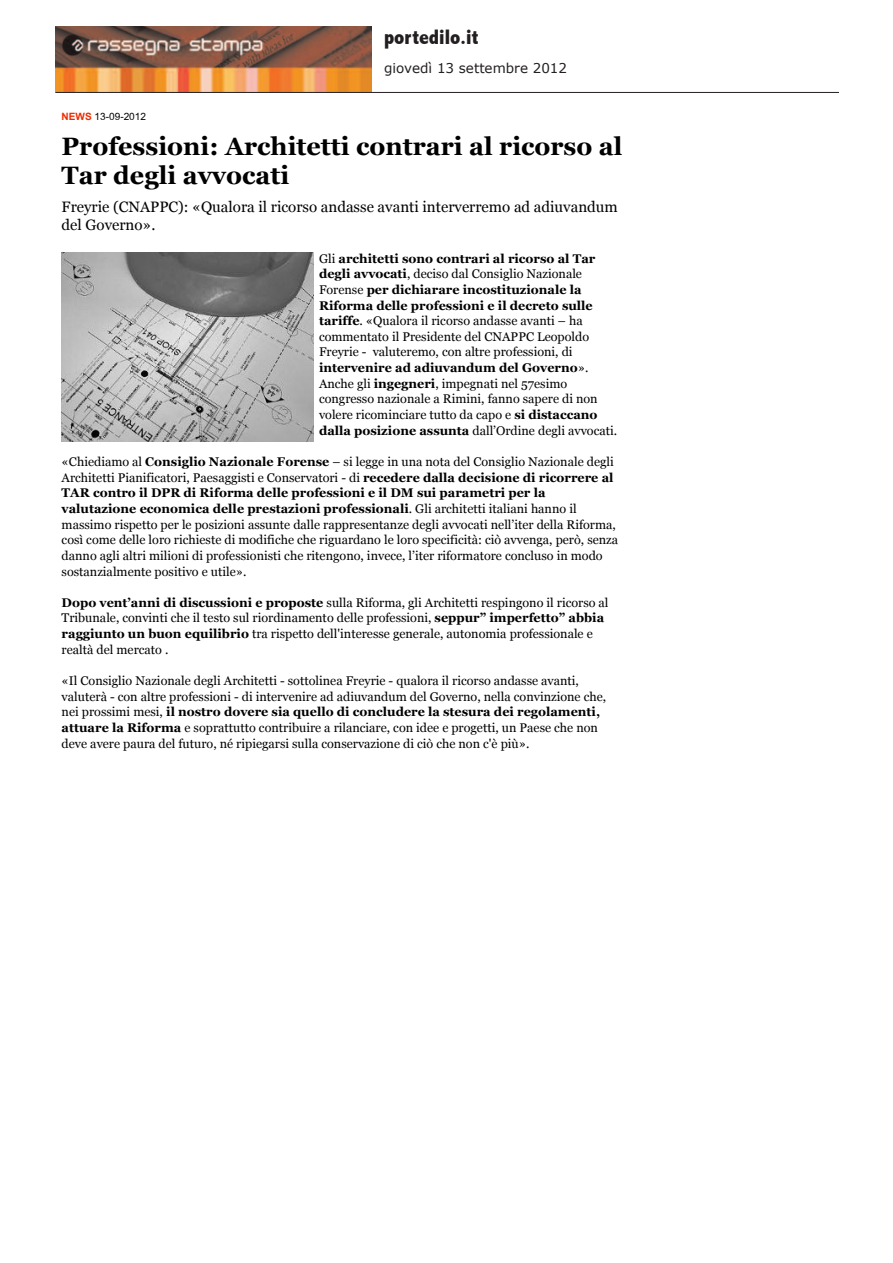
<style>
.page{position:relative;width:893px;height:1263px;background:#fff}
.page>*{position:absolute;margin:0;border:0;box-sizing:border-box;transform-origin:0 0}
.t1{font:700 25.2px/29.1px "Georgia";color:#000}
.t2{font:800 condensed 21px "Abadi";color:#231f20}
.t3{font:15.15px/17.9px "Georgia";color:#000}
.t4{font:13.5px "Verdana";color:#231f20}
.t5{font:12.6px/15.6px "Georgia";color:#000}
.t6{font:10.05px "Arial";color:#000}
.s1{font-weight:700;color:#f12b00}
.s2{font-weight:700}
</style>
<div class="page">
<img style="left:56px;top:26px;width:315px;height:65px">
<hr style="left:55px;top:92px;width:784px;height:1px;background:#231f20">
<img style="left:62px;top:253px;width:251px;height:188px">
<h2 class="t2" style="left:384px;top:26px;width:96px">portedilo.it</h2>
<p class="t4" style="left:384px;top:59px;width:185px">giovedì 13 settembre 2012</p>
<p class="t6" style="left:62px;top:112px;width:86px"><span class="s1">NEWS</span> 13-09-2012</p>
<h1 class="t1" style="left:62px;top:131px;width:562px">Professioni: Architetti contrari al ricorso al<br>Tar degli avvocati</h1>
<p class="t3" style="left:62px;top:198px;width:558px">Freyrie (CNAPPC): «Qualora il ricorso andasse avanti interverremo ad adiuvandum del Governo».</p>
<p class="t5" style="left:319px;top:250px;width:300px">Gli <span class="s2">architetti sono contrari al ricorso al Tar degli avvocati</span>, deciso dal Consiglio Nazionale Forense <span class="s2">per dichiarare incostituzionale la Riforma delle professioni e il decreto sulle tariffe</span>. «Qualora il ricorso andasse avanti – ha commentato il Presidente del CNAPPC Leopoldo Freyrie - valuteremo, con altre professioni, di <span class="s2">intervenire ad adiuvandum del Governo</span>».<br>Anche gli <span class="s2">ingegneri</span>, impegnati nel 57esimo congresso nazionale a Rimini, fanno sapere di non volere ricominciare tutto da capo e <span class="s2">si distaccano dalla posizione assunta</span> dall’Ordine degli avvocati.</p>
<p class="t5" style="left:62px;top:454px;width:558px">«Chiediamo al <span class="s2">Consiglio Nazionale Forense</span> – si legge in una nota del Consiglio Nazionale degli Architetti Pianificatori, Paesaggisti e Conservatori - di <span class="s2">recedere dalla decisione di ricorrere al TAR contro il DPR di Riforma delle professioni e il DM sui parametri per la valutazione economica delle prestazioni professionali</span>. Gli architetti italiani hanno il massimo rispetto per le posizioni assunte dalle rappresentanze degli avvocati nell’iter della Riforma, così come delle loro richieste di modifiche che riguardano le loro specificità: ciò avvenga, però, senza danno agli altri milioni di professionisti che ritengono, invece, l’iter riformatore concluso in modo sostanzialmente positivo e utile».</p>
<p class="t5" style="left:62px;top:595px;width:548px"><span class="s2">Dopo vent’anni di discussioni e proposte</span> sulla Riforma, gli Architetti respingono il ricorso al Tribunale, convinti che il testo sul riordinamento delle professioni, <span class="s2">seppur” imperfetto” abbia raggiunto un buon equilibrio</span> tra rispetto dell'interesse generale, autonomia professionale e realtà del mercato .</p>
<p class="t5" style="left:62px;top:673px;width:546px">«Il Consiglio Nazionale degli Architetti - sottolinea Freyrie - qualora il ricorso andasse avanti, valuterà - con altre professioni - di intervenire ad adiuvandum del Governo, nella convinzione che, nei prossimi mesi, <span class="s2">il nostro dovere sia quello di concludere la stesura dei regolamenti, attuare la Riforma</span> e soprattutto contribuire a rilanciare, con idee e progetti, un Paese che non deve avere paura del futuro, né ripiegarsi sulla conservazione di ciò che non c'è più».</p>
</div>
